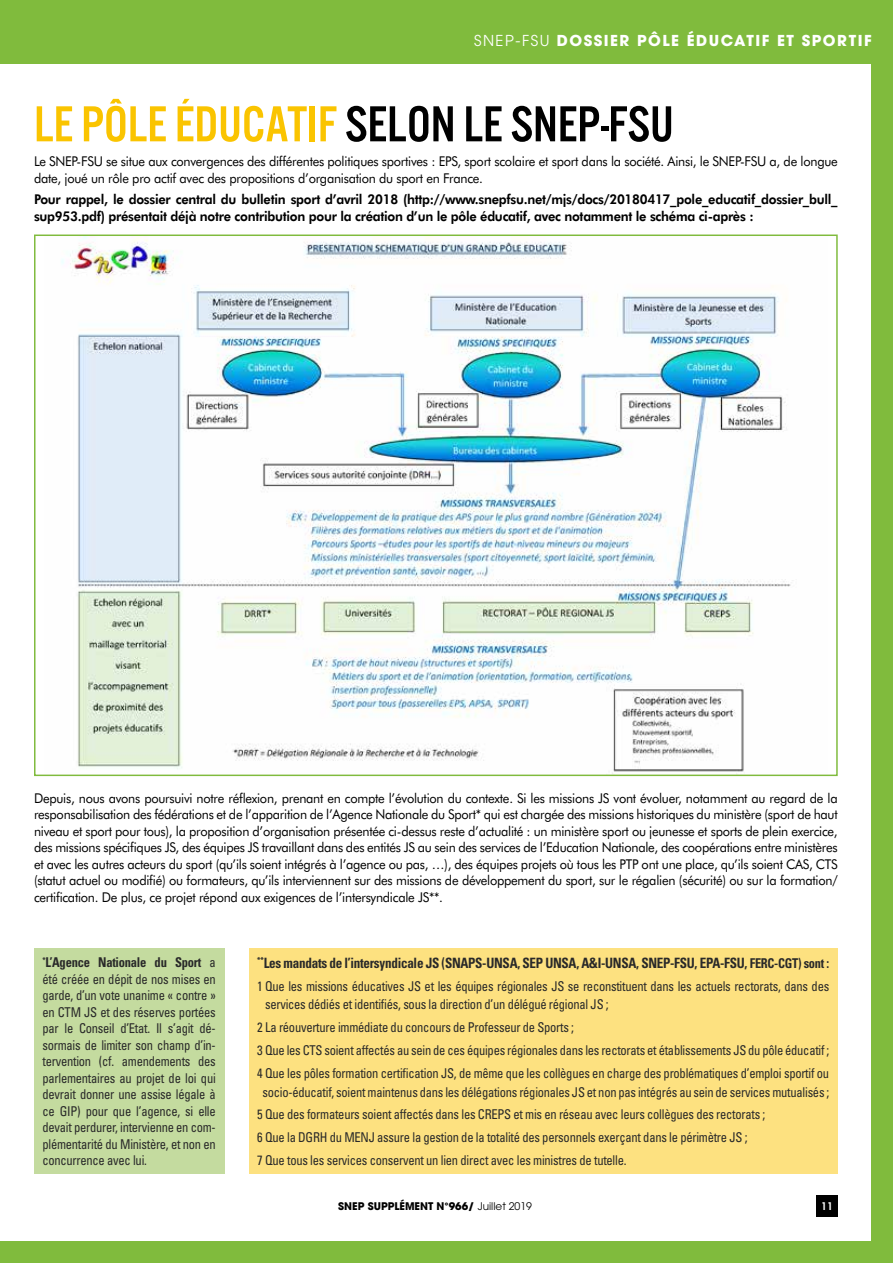
<style>
.page{position:relative;width:893px;height:1263px;background:#fff}
.page>*{position:absolute;margin:0;border:0;box-sizing:border-box;transform-origin:0 0}
.t1{font:52.5px "Alternate Gothic Std No 3";color:#000}
.t2{font:700 15px "Avant Garde";letter-spacing:.1em;color:#fff}
.t3{font:700 condensed 14.25px "Univers";letter-spacing:-.02em;color:#292929;scale:.92 1}
.t4{font:condensed 13.5px/16.5px "Univers";letter-spacing:-.02em;color:#292929;scale:.93 1}
.t5{font:13.5px/16.5px "Futura BT";letter-spacing:-.02em;color:#000;scale:.95 1}
.t6{font:800 13.5px/17.2px "Futura BT";letter-spacing:-.02em;color:#000;scale:.95 1}
.t7{font:700 10.5px "Avant Garde";color:#000}
.t8{font:600 10.5px "Avant Garde";color:#fff}
.s1{font-weight:400}
.s2{color:#fac400}
.s3{font-weight:700}
.s4{font-size:13.5px}
</style>
<div class="page">
<div style="left:816px;top:1195px;width:22px;height:21px;background:#000"></div>
<div style="left:0;top:0;width:893px;height:64px;background:#80bb3d"></div>
<div style="left:0;top:1242px;width:893px;height:21px;background:#80bb3d"></div>
<div style="left:872px;top:0;width:21px;height:1263px;background:#80bb3d"></div>
<img style="left:61px;top:236px;width:732px;height:538px">
<div style="left:34px;top:948px;width:190px;height:226px;background:#c4db9f"></div>
<div style="left:249px;top:948px;width:589px;height:226px;background:#fde180"></div>
<p class="t2" style="left:474px;top:31px;width:399px"><span class="s1">SNEP-FSU</span> DOSSIER PÔLE ÉDUCATIF ET SPORTIF</p>
<h1 class="t1" style="left:34px;top:98px;width:641px"><span class="s2">LE PÔLE ÉDUCATIF</span> SELON LE SNEP-FSU</h1>
<p class="t5" style="left:34px;top:153px;width:847px">Le SNEP-FSU se situe aux convergences des différentes politiques sportives : EPS, sport scolaire et sport dans la société. Ainsi, le SNEP-FSU a, de longue date, joué un rôle pro actif avec des propositions d’organisation du sport en France.</p>
<p class="t6" style="left:34px;top:190px;width:847px">Pour rappel, le dossier central du bulletin sport d’avril 2018 (http://www.snepfsu.net/mjs/docs/20180417_pole_educatif_dossier_bull_ sup953.pdf) présentait déjà notre contribution pour la création d’un le pôle éducatif, avec notamment le schéma ci-après :</p>
<p class="t5" style="left:34px;top:789px;width:848px;text-align:justify">Depuis, nous avons poursuivi notre réflexion, prenant en compte l’évolution du contexte. Si les missions JS vont évoluer, notamment au regard de la responsabilisation des fédérations et de l’apparition de l’Agence Nationale du Sport* qui est chargée des missions historiques du ministère (sport de haut niveau et sport pour tous), la proposition d’organisation présentée ci-dessus reste d’actualité : un ministère sport ou jeunesse et sports de plein exercice, des missions spécifiques JS, des équipes JS travaillant dans des entités JS au sein des services de l’Education Nationale, des coopérations entre ministères et avec les autres acteurs du sport (qu’ils soient intégrés à l’agence ou pas, …), des équipes projets où tous les PTP ont une place, qu’ils soient CAS, CTS (statut actuel ou modifié) ou formateurs, qu’ils interviennent sur des missions de développement du sport, sur le régalien (sécurité) ou sur la formation/ certification. De plus, ce projet répond aux exigences de l’intersyndicale JS**.</p>
<p class="t4" style="left:43px;top:954px;width:188px;text-align:justify"><sup>*</sup><span class="s3">L’Agence Nationale du Sport</span> a été créée en dépit de nos mises en garde, d’un vote unanime « contre » en CTM JS et des réserves portées par le Conseil d’Etat. Il s’agit dé&shy;sormais de limiter son champ d’in&shy;tervention (cf. amendements des parlementaires au projet de loi qui devrait donner une assise légale à ce GIP) pour que l’agence, si elle devait perdurer, intervienne en com&shy;plémentarité du Ministère, et non en concurrence avec lui.</p>
<p class="t3" style="left:257px;top:954px;width:623px"><sup>**</sup>Les mandats de l’intersyndicale JS (SNAPS-UNSA, SEP UNSA, A&amp;I-UNSA, SNEP-FSU, EPA-FSU, <span class="s4">FERC-CGT) sont :</span></p>
<p class="t4" style="left:265px;top:976px;width:608px;line-height:18.6px;text-indent:-8px">1 Que les missions éducatives JS et les équipes régionales JS se reconstituent dans les actuels rectorats, dans des services dédiés et identifiés, sous la direction d’un délégué régional JS ;</p>
<p class="t4" style="left:257px;top:1016px;width:617px;line-height:23px">2 La réouverture immédiate du concours de Professeur de Sports ;<br>3 Que les CTS soient affectés au sein de ces équipes régionales dans les rectorats et établissements JS du pôle éducatif ;<br>4 Que les pôles formation certification JS, de même que les collègues en charge des problématiques d’emploi sportif ou</p>
<p class="t4" style="left:257px;top:1080px;width:617px;line-height:23px;text-indent:5px">socio-éducatif, soient maintenus dans les délégations régionales JS et non pas intégrés au sein de services mutualisés ; 5 Que des formateurs soient affectés dans les CREPS et mis en réseau avec leurs collègues des rectorats ;<br>6 Que la DGRH du MENJ assure la gestion de la totalité des personnels exerçant dans le périmètre JS ;<br>7 Que tous les services conservent un lien direct avec les ministres de tutelle.</p>
<p class="t7" style="left:338px;top:1199px;width:195px">SNEP SUPPLÉMENT N°966/ <span class="s1">Juillet 2019</span></p>
<p class="t8" style="left:821px;top:1199px;width:13px">11</p>
</div>
